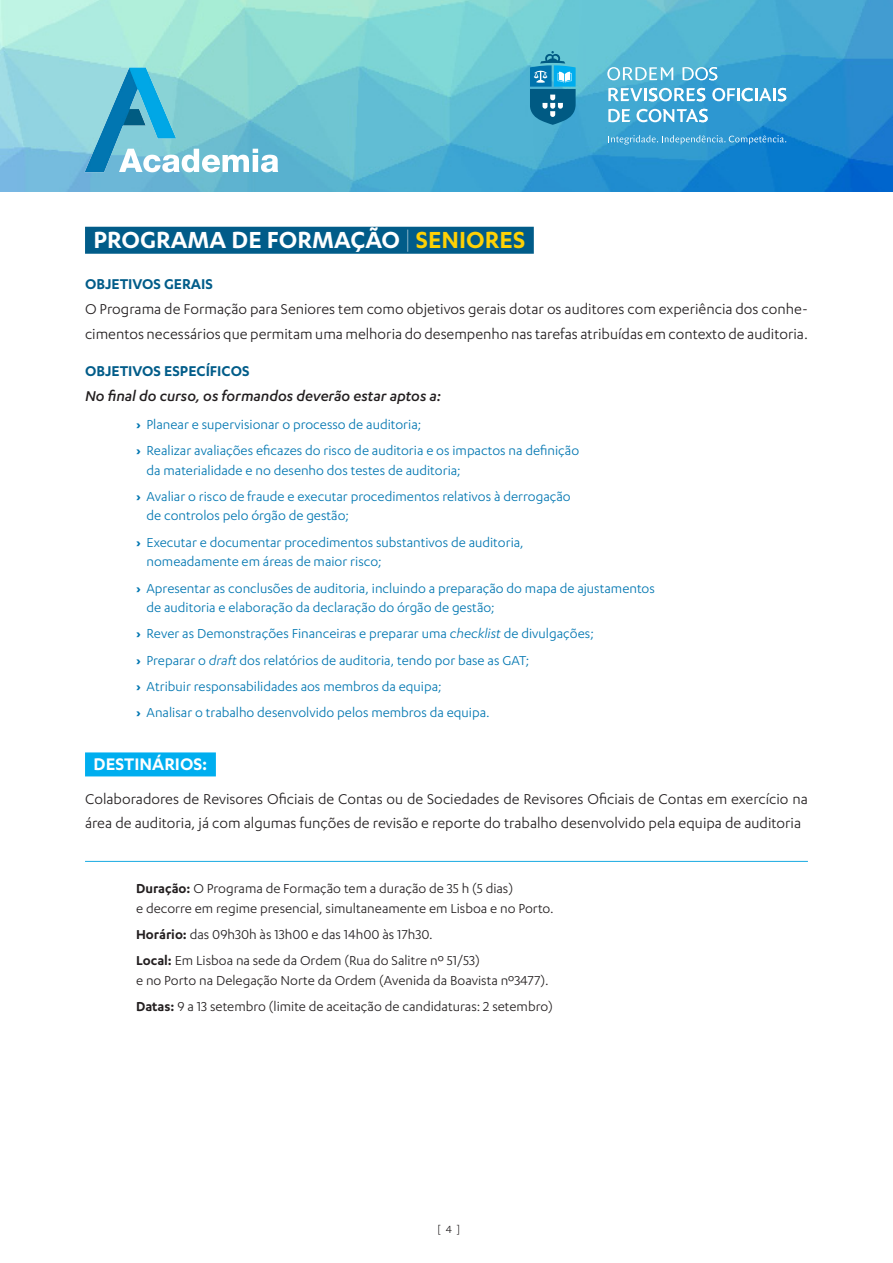
<style>
.page{position:relative;width:893px;height:1263px;background:#fff}
.page>*{position:absolute;margin:0;border:0;box-sizing:border-box;transform-origin:0 0}
.SUBT{font:600 27px "Karbon";color:#fff}
.SUBT_SMALLER{font:600 19.5px "Karbon";color:#fff}
.TXT{font:16.5px/24.8px "Karbon";color:#231f20}
.NO_FINAL_DO_CURSO{font:italic 500 16.5px "Karbon";color:#231f20}
.OBJECTIVOS{font:600 16.5px "Karbon";color:#015c89}
.t1{font:15px/19.5px "Karbon";color:#0076b1}
.TXT_LEFT{font:15px/19.5px "Karbon";color:#231f20}
.t2{font:12px "Karbon";color:#231f20}
.s1{font-weight:100}
.s2{color:#fed105}
.s3{font-weight:700}
.s4{font-style:italic}
.s5{font-weight:600}
</style>
<div class="page">
<img style="left:0;top:0;width:893px;height:191px">
<svg style="left:608px;top:109px;width:22px;height:13px"></svg>
<svg style="left:607px;top:67px;width:66px;height:13px"></svg>
<svg style="left:682px;top:67px;width:35px;height:13px"></svg>
<svg style="left:608px;top:88px;width:97px;height:13px"></svg>
<svg style="left:712px;top:88px;width:74px;height:13px"></svg>
<svg style="left:636px;top:109px;width:72px;height:13px"></svg>
<svg style="left:608px;top:135px;width:178px;height:10px"></svg>
<svg style="left:531px;top:51px;width:45px;height:74px"></svg>
<img style="left:81px;top:65px;width:203px;height:114px">
<div style="left:85px;top:227px;width:449px;height:27px;background:#015c89"></div>
<div style="left:85px;top:752px;width:131px;height:24px;background:#00aeef"></div>
<hr style="left:85px;top:861px;width:723px;height:1px;background:#18aae2">
<p class="SUBT" style="left:94px;top:225px;width:433px">PROGRAMA DE FORMAÇÃO <span class="s1">|</span> <span class="s2">SENIORES</span></p>
<p class="OBJECTIVOS" style="left:85px;top:275px;width:129px">OBJETIVOS GERAIS</p>
<p class="TXT" style="left:85px;top:296px;width:724px">O Programa de Formação para Seniores tem como objetivos gerais dotar os auditores com experiência dos conhe&shy;cimentos necessários que permitam uma melhoria do desempenho nas tarefas atribuídas em contexto de auditoria.</p>
<p class="OBJECTIVOS" style="left:85px;top:362px;width:166px">OBJETIVOS ESPECÍFICOS</p>
<p class="NO_FINAL_DO_CURSO" style="left:85px;top:387px;width:358px">No final do curso, os formandos deverão estar aptos a:</p>
<p class="t1" style="left:136px;top:414px;width:287px"><span class="s3">›</span> Planear e supervisionar o processo de auditoria;</p>
<p class="t1" style="left:147px;top:440px;width:434px;text-indent:-10px"><span class="s3">›</span> Realizar avaliações eficazes do risco de auditoria e os impactos na definição da materialidade e no desenho dos testes de auditoria;</p>
<p class="t1" style="left:147px;top:486px;width:426px;text-indent:-10px"><span class="s3">›</span> Avaliar o risco de fraude e executar procedimentos relativos à derrogação de controlos pelo órgão de gestão;</p>
<p class="t1" style="left:147px;top:532px;width:379px;text-indent:-10px"><span class="s3">›</span> Executar e documentar procedimentos substantivos de auditoria, nomeadamente em áreas de maior risco;</p>
<p class="t1" style="left:147px;top:578px;width:510px;text-indent:-10px"><span class="s3">›</span> Apresentar as conclusões de auditoria, incluindo a preparação do mapa de ajustamentos de auditoria e elaboração da declaração do órgão de gestão;</p>
<p class="t1" style="left:136px;top:624px;width:459px"><span class="s3">›</span> Rever as Demonstrações Financeiras e preparar uma <span class="s4">checklist</span> de divulgações;</p>
<p class="t1" style="left:136px;top:650px;width:395px"><span class="s3">›</span> Preparar o <span class="s4">draft</span> dos relatórios de auditoria, tendo por base as GAT;</p>
<p class="t1" style="left:136px;top:676px;width:307px"><span class="s3">›</span> Atribuir responsabilidades aos membros da equipa;</p>
<p class="t1" style="left:136px;top:702px;width:355px"><span class="s3">›</span> Analisar o trabalho desenvolvido pelos membros da equipa.</p>
<p class="SUBT_SMALLER" style="left:94px;top:753px;width:115px">DESTINÁRIOS:</p>
<p class="TXT" style="left:85px;top:786px;width:724px">Colaboradores de Revisores Oficiais de Contas ou de Sociedades de Revisores Oficiais de Contas em exercício na área de auditoria, já com algumas funções de revisão e reporte do trabalho desenvolvido pela equipa de auditoria</p>
<p class="TXT_LEFT" style="left:136px;top:878px;width:419px"><span class="s5">Duração:</span> O Programa de Formação tem a duração de 35 h (5 dias)<br>e decorre em regime presencial, simultaneamente em Lisboa e no Porto.</p>
<p class="TXT_LEFT" style="left:136px;top:924px;width:298px"><span class="s5">Horário:</span> das 09h30h às 13h00 e das 14h00 às 17h30.</p>
<p class="TXT_LEFT" style="left:136px;top:950px;width:414px"><span class="s5">Local:</span> Em Lisboa na sede da Ordem (Rua do Salitre nº 51/53)<br>e no Porto na Delegação Norte da Ordem (Avenida da Boavista nº3477).</p>
<p class="TXT_LEFT" style="left:136px;top:996px;width:418px"><span class="s5">Datas:</span> 9 a 13 setembro (limite de aceitação de candidaturas: 2 setembro)</p>
<p class="t2" style="left:437px;top:1223px;width:24px">[ 4 ]</p>
</div>
